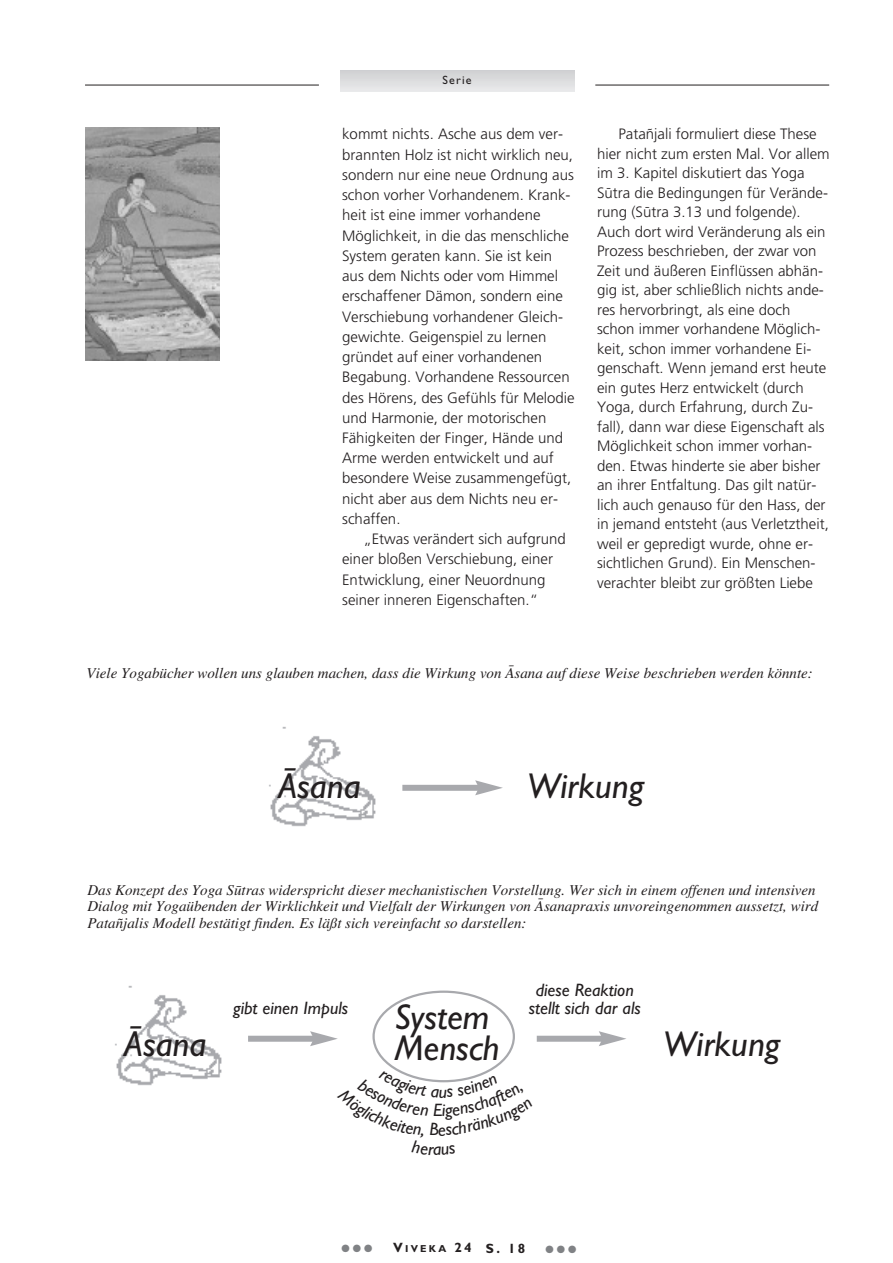
<style>
.page{position:relative;width:893px;height:1263px;background:#fff}
.page>*{position:absolute;margin:0;border:0;box-sizing:border-box;transform-origin:0 0}
.t1{font:italic 36px/31.5px "Gill Indian";color:#231f20}
.t2{font:italic 18px/18px "Gill Indian";color:#231f20;text-align:center}
.t3{font:300 15px/19.5px "Frut Indian";color:#231f20}
.t4{font:italic 15px/16.5px "Times Indian";color:#231f20}
.t5{font:700 13.5px "Gill Sans";color:#231f20}
.t6{font:12px "Gill Indian";letter-spacing:.1em;color:#231f20}
.t7{font:10.5px "Zapf Dingbats";color:#808285}
.s1{font-size:10.2px}
</style>
<div class="page">
<hr style="left:85px;top:85px;width:234px;height:1px;background:#231f20">
<hr style="left:340px;top:91px;width:234px;height:1px;background:#e3e4e6">
<hr style="left:340px;top:89px;width:234px;height:2px;background:#e1e2e4">
<hr style="left:340px;top:87px;width:234px;height:2px;background:#dedfe1">
<hr style="left:340px;top:85px;width:234px;height:2px;background:#dadbdd">
<hr style="left:340px;top:83px;width:234px;height:2px;background:#d6d7d9">
<hr style="left:340px;top:81px;width:234px;height:2px;background:#d4d5d7">
<hr style="left:340px;top:79px;width:234px;height:2px;background:#cfd0d2">
<hr style="left:340px;top:77px;width:234px;height:2px;background:#cccdcf">
<hr style="left:340px;top:75px;width:234px;height:2px;background:#c9cacc">
<hr style="left:340px;top:73px;width:234px;height:2px;background:#c5c6c8">
<hr style="left:340px;top:71px;width:234px;height:2px;background:#c2c3c5">
<hr style="left:340px;top:70px;width:234px;height:1px;background:#bebfc2">
<hr style="left:595px;top:85px;width:234px;height:1px;background:#231f20">
<img style="left:85px;top:128px;width:134px;height:233px">
<img style="left:269px;top:726px;width:107px;height:101px">
<div style="left:402px;top:785px;width:78px;height:6px;background:#a8a9ad"></div>
<svg style="left:475px;top:780px;width:28px;height:15px"></svg>
<div style="left:248px;top:1036px;width:67px;height:6px;background:#a8a9ad"></div>
<img style="left:115px;top:985px;width:107px;height:101px">
<div style="left:537px;top:1036px;width:67px;height:6px;background:#a8a9ad"></div>
<svg style="left:599px;top:1031px;width:27px;height:15px"></svg>
<svg style="left:310px;top:990px;width:205px;height:93px"></svg>
<p class="t6" style="left:443px;top:75px;width:31px">Serie</p>
<p class="t3" style="left:342px;top:125px;width:234px;line-height:20.2px">kommt nichts. Asche aus dem ver&shy;brannten Holz ist nicht wirklich neu, sondern nur eine neue Ordnung aus schon vorher Vorhandenem. Krank&shy;heit ist eine immer vorhandene<br>Möglichkeit, in die das menschliche<br>System geraten kann. Sie ist kein aus dem Nichts oder vom Himmel erschaffener Dämon, sondern eine<br>Verschiebung vorhandener Gleich&shy;gewichte. Geigenspiel zu lernen gründet auf einer vorhandenen<br>Begabung. Vorhandene Ressourcen des Hörens, des Gefühls für Melodie und Harmonie, der motorischen<br>Fähigkeiten der Finger, Hände und<br>Arme werden entwickelt und auf besondere Weise zusammengefügt, nicht aber aus dem Nichts neu er&shy;schaffen.</p>
<p class="t3" style="left:342px;top:530px;width:225px;line-height:20.2px;text-indent:21px">„Etwas verändert sich aufgrund einer bloßen Verschiebung, einer<br>Entwicklung, einer Neuordnung seiner inneren Eigenschaften.“</p>
<p class="t3" style="left:597px;top:126px;width:234px;text-indent:21px">Patañjali formuliert diese These hier nicht zum ersten Mal. Vor allem im 3. Kapitel diskutiert das Yoga Sûtra die Bedingungen für Verände&shy;rung (Sûtra 3.13 und folgende).<br>Auch dort wird Veränderung als ein Prozess beschrieben, der zwar von Zeit und äußeren Einflüssen abhän&shy;gig ist, aber schließlich nichts ande&shy;res hervorbringt, als eine doch schon immer vorhandene Möglich&shy;keit, schon immer vorhandene Ei&shy;genschaft. Wenn jemand erst heute ein gutes Herz entwickelt (durch Yoga, durch Erfahrung, durch Zu&shy;fall), dann war diese Eigenschaft als Möglichkeit schon immer vorhan&shy;den. Etwas hinderte sie aber bisher an ihrer Entfaltung. Das gilt natür&shy;lich auch genauso für den Hass, der in jemand entsteht (aus Verletztheit, weil er gepredigt wurde, ohne er&shy;sichtlichen Grund). Ein Menschen&shy;verachter bleibt zur größten Liebe</p>
<p class="t4" style="left:87px;top:666px;width:728px">Viele Yogabücher wollen uns glauben machen, dass die Wirkung von Âsana auf diese Weise beschrieben werden könnte:</p>
<h1 class="t1" style="left:278px;top:773px;width:84px">Âsana</h1>
<h1 class="t1" style="left:527px;top:773px;width:119px">Wirkung</h1>
<p class="t4" style="left:87px;top:883px;width:732px">Das Konzept des Yoga Sûtras widerspricht dieser mechanistischen Vorstellung. Wer sich in einem offenen und intensiven<br>Dialog mit Yogaübenden der Wirklichkeit und Vielfalt der Wirkungen von Âsanapraxis unvoreingenommen aussetzt, wird<br>Patañjalis Modell bestätigt finden. Es läßt sich vereinfacht so darstellen:</p>
<h1 class="t1" style="left:124px;top:1032px;width:84px">Âsana</h1>
<p class="t2" style="left:233px;top:1000px;width:117px">gibt einen Impuls</p>
<h1 class="t1" style="left:394px;top:1004px;width:107px">System<br>Mensch</h1>
<p class="t2" style="left:433px;top:1103px;width:11px">E</p>
<p class="t2" style="left:429px;top:1122px;width:11px">B</p>
<p class="t2" style="left:529px;top:983px;width:113px">diese Reaktion stellt sich dar als</p>
<h1 class="t1" style="left:663px;top:1032px;width:119px">Wirkung</h1>
<p class="t7" style="left:342px;top:1242px;width:32px">● ● ●</p>
<p class="t5" style="left:393px;top:1243px;width:134px">V<span class="s1">IVEKA</span> 24 S. 18</p>
<p class="t7" style="left:546px;top:1243px;width:32px">● ● ●</p>
</div>
